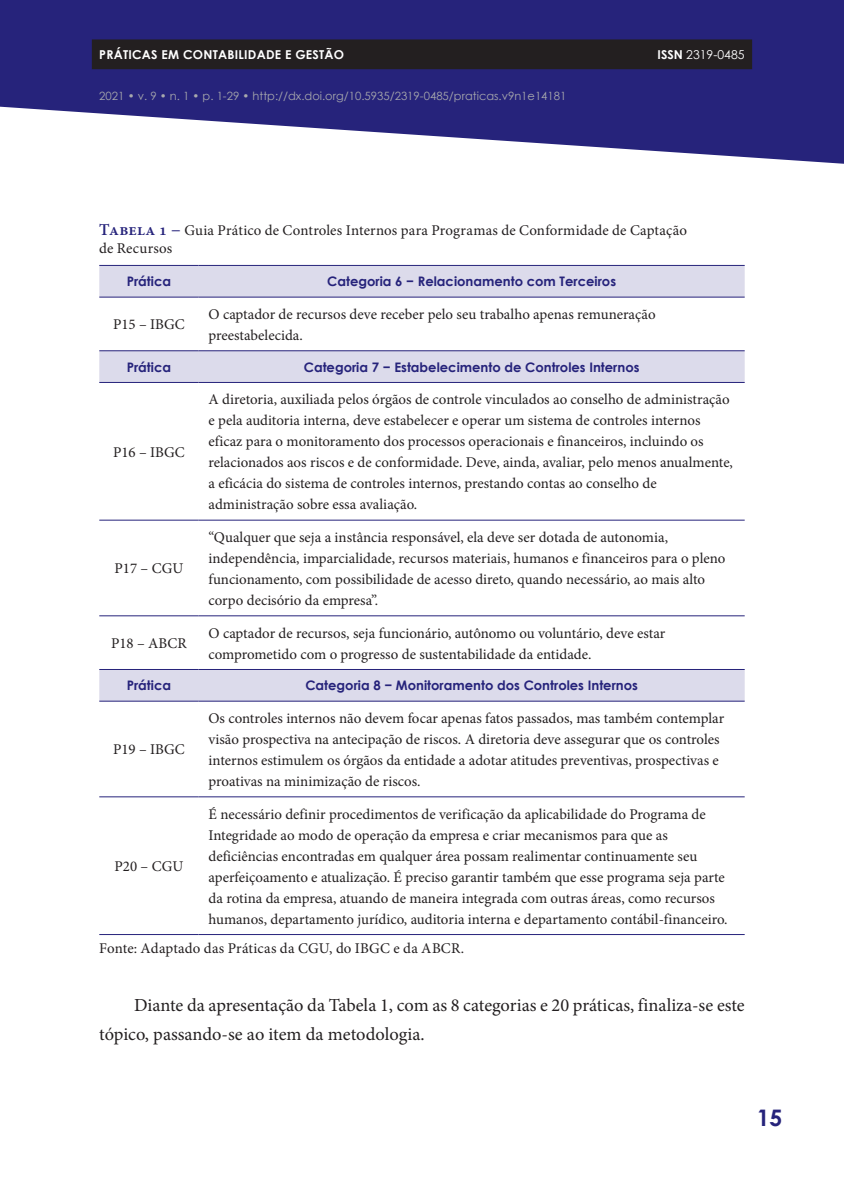
<style>
.page{position:relative;width:844px;height:1191px;background:#fff}
.page>*{position:absolute;margin:0;border:0;box-sizing:border-box;transform-origin:0 0}
.t1{font:700 22.75px "Century Gothic";color:#26237b}
.t2{font:18.38px/28.9px "Minion Pro";color:#231f20}
.t3{font:14.88px/21px "Minion Pro";color:#231f20}
.t4{font:700 13.12px "Century Gothic";color:#26237b}
.t5{font:700 12.25px "Century Gothic";letter-spacing:.02em;color:#fff}
.t6{font:12.25px "Century Gothic";color:#fff}
.t7{font:11.38px "Century Gothic";color:#a8a9ad}
.s1{font-weight:700}
.s2{font-weight:600;font-size:16.62px;color:#26237b}
</style>
<div class="page">
<svg style="left:1px;top:0;width:842px;height:164px;fill:#26237b"></svg>
<svg style="left:0;top:0;width:1px;height:107px"></svg>
<div style="left:92px;top:39px;width:660px;height:30px;background:#231f20"></div>
<svg style="left:99px;top:266px;width:645px;height:434px"></svg>
<hr style="left:99px;top:265px;width:99px;height:1px;background:#26237b">
<hr style="left:198px;top:265px;width:546px;height:1px;background:#26237b">
<hr style="left:99px;top:297px;width:99px;height:1px;background:#26237b">
<hr style="left:198px;top:297px;width:546px;height:1px;background:#26237b">
<hr style="left:99px;top:350px;width:99px;height:1px;background:#26237b">
<hr style="left:198px;top:350px;width:546px;height:1px;background:#26237b">
<hr style="left:99px;top:382px;width:99px;height:1px;background:#26237b">
<hr style="left:198px;top:382px;width:546px;height:1px;background:#26237b">
<hr style="left:99px;top:520px;width:99px;height:1px;background:#26237b">
<hr style="left:198px;top:520px;width:546px;height:1px;background:#26237b">
<hr style="left:99px;top:615px;width:99px;height:1px;background:#26237b">
<hr style="left:198px;top:615px;width:546px;height:1px;background:#26237b">
<hr style="left:99px;top:669px;width:99px;height:1px;background:#26237b">
<hr style="left:198px;top:669px;width:546px;height:1px;background:#26237b">
<hr style="left:99px;top:700px;width:99px;height:1px;background:#26237b">
<hr style="left:198px;top:700px;width:546px;height:1px;background:#26237b">
<hr style="left:99px;top:796px;width:99px;height:1px;background:#26237b">
<hr style="left:198px;top:796px;width:546px;height:1px;background:#26237b">
<hr style="left:99px;top:934px;width:99px;height:1px;background:#26237b">
<hr style="left:198px;top:934px;width:546px;height:1px;background:#26237b">
<p class="t5" style="left:99px;top:45px;width:246px">PRÁTICAS EM CONTABILIDADE E GESTÃO</p>
<p class="t6" style="left:657px;top:46px;width:88px"><span class="s1">ISSN</span> 2319-0485</p>
<p class="t7" style="left:99px;top:88px;width:468px">2021 • v. 9 • n. 1 • p. 1-29 • http://dx.doi.org/10.5935/2319-0485/praticas.v9n1e14181</p>
<p class="t3" style="left:99px;top:222px;width:589px;line-height:17.8px"><span class="s2">Tabela 1 −</span> Guia Prático de Controles Internos para Programas de Conformidade de Captação de Recursos</p>
<p class="t4" style="left:127px;top:271px;width:46px">Prática</p>
<p class="t4" style="left:327px;top:271px;width:290px">Categoria 6 − Relacionamento com Terceiros</p>
<p class="t3" style="left:113px;top:314px;width:73px">P15 – IBGC</p>
<p class="t3" style="left:208px;top:304px;width:448px">O captador de recursos deve receber pelo seu trabalho apenas remuneração preestabelecida.</p>
<p class="t4" style="left:127px;top:357px;width:46px">Prática</p>
<p class="t4" style="left:304px;top:357px;width:337px">Categoria 7 − Estabelecimento de Controles Internos</p>
<p class="t3" style="left:113px;top:441px;width:73px">P16 – IBGC</p>
<p class="t3" style="left:114px;top:558px;width:70px">P17 – CGU</p>
<p class="t3" style="left:208px;top:389px;width:526px">A diretoria, auxiliada pelos órgãos de controle vinculados ao conselho de administração e pela auditoria interna, deve estabelecer e operar um sistema de controles internos eficaz para o monitoramento dos processos operacionais e financeiros, incluindo os relacionados aos riscos e de conformidade. Deve, ainda, avaliar, pelo menos anualmente, a eficácia do sistema de controles internos, prestando contas ao conselho de administração sobre essa avaliação.</p>
<p class="t3" style="left:208px;top:527px;width:518px">“Qualquer que seja a instância responsável, ela deve ser dotada de autonomia, independência, imparcialidade, recursos materiais, humanos e financeiros para o pleno funcionamento, com possibilidade de acesso direto, quando necessário, ao mais alto corpo decisório da empresa”.</p>
<p class="t3" style="left:111px;top:633px;width:77px">P18 – ABCR</p>
<p class="t3" style="left:208px;top:622px;width:458px">O captador de recursos, seja funcionário, autônomo ou voluntário, deve estar comprometido com o progresso de sustentabilidade da entidade.</p>
<p class="t4" style="left:127px;top:675px;width:46px">Prática</p>
<p class="t4" style="left:305px;top:675px;width:334px">Categoria 8 − Monitoramento dos Controles Internos</p>
<p class="t3" style="left:113px;top:739px;width:73px">P19 – IBGC</p>
<p class="t3" style="left:208px;top:707px;width:517px">Os controles internos não devem focar apenas fatos passados, mas também contemplar visão prospectiva na antecipação de riscos. A diretoria deve assegurar que os controles internos estimulem os órgãos da entidade a adotar atitudes preventivas, prospectivas e proativas na minimização de riscos.</p>
<p class="t3" style="left:208px;top:803px;width:520px">É necessário definir procedimentos de verificação da aplicabilidade do Programa de Integridade ao modo de operação da empresa e criar mecanismos para que as deficiências encontradas em qualquer área possam realimentar continuamente seu aperfeiçoamento e atualização. É preciso garantir também que esse programa seja parte da rotina da empresa, atuando de maneira integrada com outras áreas, como recursos humanos, departamento jurídico, auditoria interna e departamento contábil-financeiro.</p>
<p class="t3" style="left:99px;top:938px;width:366px">Fonte: Adaptado das Práticas da CGU, do IBGC e da ABCR.</p>
<p class="t3" style="left:114px;top:856px;width:70px">P20 – CGU</p>
<p class="t2" style="left:99px;top:990px;width:646px;text-indent:35px">Diante da apresentação da Tabela 1, com as 8 categorias e 20 práticas, finaliza-se este tópico, passando-se ao item da metodologia.</p>
<h1 class="t1" style="left:756px;top:1100px;width:27px">15</h1>
</div>
